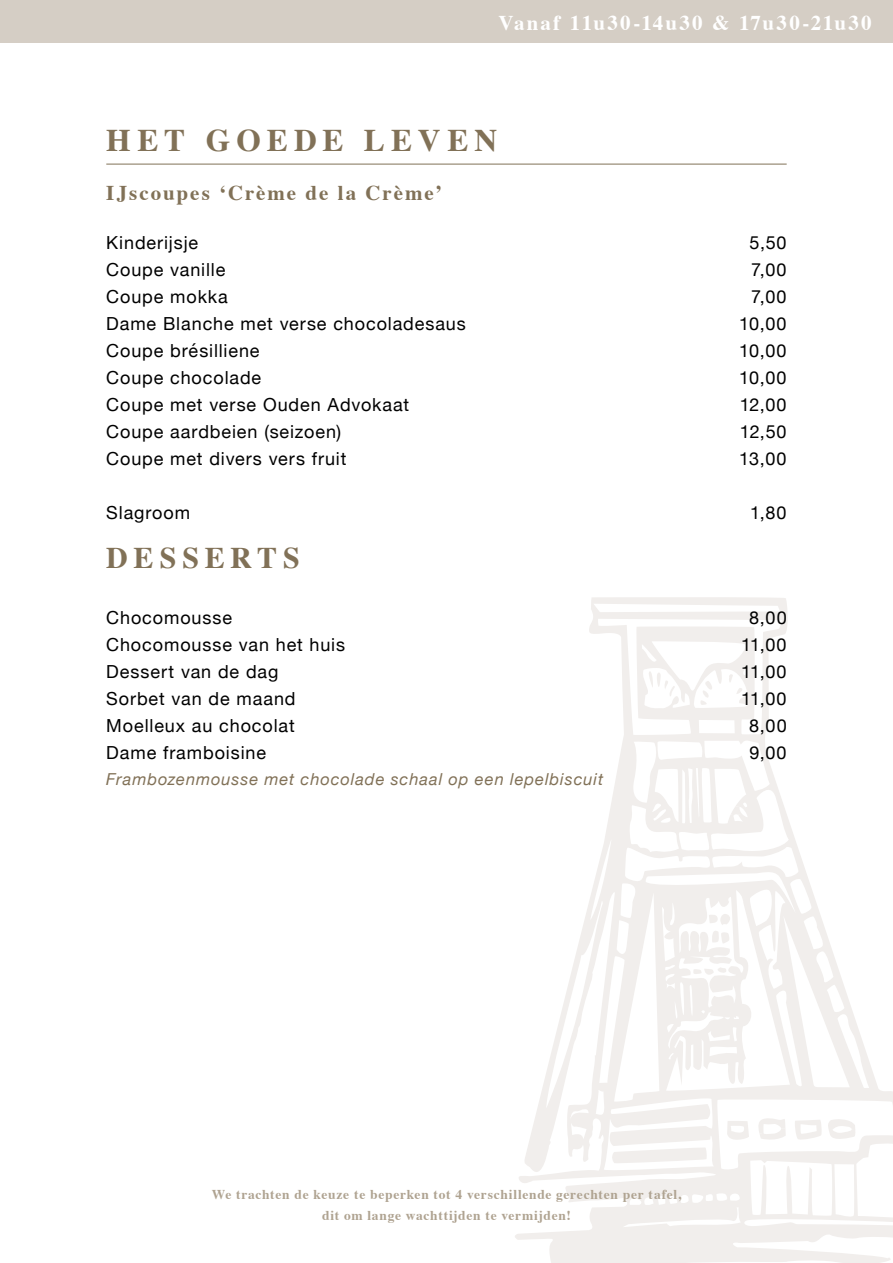
<style>
.page{position:relative;width:893px;height:1263px;background:#fff}
.page>*{position:absolute;margin:0;border:0;box-sizing:border-box;transform-origin:0 0}
.t1{font:700 31.5px "Times";letter-spacing:.195em;color:#817157}
.t2{font:700 30px "Times";letter-spacing:.19em;color:#817157}
.t3{font:700 21px "Times";letter-spacing:.105em;color:#fff}
.t4{font:700 21px "Times";letter-spacing:.09em;color:#817157}
.t5{font:18px "Helvetica Neue";letter-spacing:.05em;color:#000}
.t6{font:italic 16.5px "Helvetica Neue";letter-spacing:.055em;color:#817157}
.t7{font:700 13.5px/21px "Times";letter-spacing:.055em;color:#afa391;text-align:center}
</style>
<div class="page">
<svg style="left:515px;top:597px;width:378px;height:666px"></svg>
<svg style="left:693px;top:954px;width:39px;height:24px"></svg>
<svg style="left:757px;top:1117px;width:29px;height:25px"></svg>
<svg style="left:700px;top:681px;width:12px;height:24px"></svg>
<svg style="left:728px;top:674px;width:16px;height:20px"></svg>
<svg style="left:648px;top:671px;width:32px;height:34px"></svg>
<svg style="left:794px;top:1118px;width:61px;height:25px"></svg>
<svg style="left:709px;top:912px;width:21px;height:31px"></svg>
<svg style="left:727px;top:1121px;width:22px;height:23px"></svg>
<hr style="left:106px;top:164px;width:681px;height:1px;background:#817157">
<div style="left:0;top:0;width:893px;height:43px;background:#d5cec5"></div>
<p class="t3" style="left:498px;top:3px;width:375px">Vanaf 11u30-14u30 &amp; 17u30-21u30</p>
<h1 class="t1" style="left:106px;top:110px;width:392px">HET GOEDE LEVEN</h1>
<p class="t4" style="left:106px;top:173px;width:337px">IJscoupes ‘Crème de la Crème’</p>
<p class="t5" style="left:106px;top:229px;width:93px">Kinderijsje</p>
<p class="t5" style="left:749px;top:229px;width:39px">5,50</p>
<p class="t5" style="left:106px;top:256px;width:121px">Coupe vanille</p>
<p class="t5" style="left:751px;top:256px;width:37px">7,00</p>
<p class="t5" style="left:106px;top:283px;width:123px">Coupe mokka</p>
<p class="t5" style="left:751px;top:283px;width:37px">7,00</p>
<p class="t5" style="left:106px;top:310px;width:361px">Dame Blanche met verse chocoladesaus</p>
<p class="t5" style="left:739px;top:310px;width:49px">10,00</p>
<p class="t5" style="left:106px;top:337px;width:155px">Coupe brésilliene</p>
<p class="t5" style="left:739px;top:337px;width:49px">10,00</p>
<p class="t5" style="left:106px;top:364px;width:157px">Coupe chocolade</p>
<p class="t5" style="left:739px;top:364px;width:49px">10,00</p>
<p class="t5" style="left:106px;top:391px;width:304px">Coupe met verse Ouden Advokaat</p>
<p class="t5" style="left:740px;top:391px;width:48px">12,00</p>
<p class="t5" style="left:106px;top:418px;width:236px">Coupe aardbeien (seizoen)</p>
<p class="t5" style="left:740px;top:418px;width:48px">12,50</p>
<p class="t5" style="left:106px;top:445px;width:242px">Coupe met divers vers fruit</p>
<p class="t5" style="left:739px;top:445px;width:49px">13,00</p>
<p class="t5" style="left:106px;top:499px;width:85px">Slagroom</p>
<p class="t5" style="left:750px;top:499px;width:38px">1,80</p>
<h2 class="t2" style="left:106px;top:529px;width:195px">DESSERTS</h2>
<p class="t5" style="left:106px;top:605px;width:127px">Chocomousse</p>
<p class="t5" style="left:749px;top:605px;width:39px">8,00</p>
<p class="t5" style="left:106px;top:632px;width:240px">Chocomousse van het huis</p>
<p class="t5" style="left:741px;top:632px;width:47px">11,00</p>
<p class="t5" style="left:106px;top:659px;width:174px">Dessert van de dag</p>
<p class="t5" style="left:741px;top:659px;width:47px">11,00</p>
<p class="t5" style="left:106px;top:686px;width:191px">Sorbet van de maand</p>
<p class="t5" style="left:741px;top:686px;width:47px">11,00</p>
<p class="t5" style="left:106px;top:713px;width:190px">Moelleux au chocolat</p>
<p class="t5" style="left:749px;top:713px;width:39px">8,00</p>
<p class="t5" style="left:106px;top:740px;width:161px">Dame framboisine</p>
<p class="t5" style="left:749px;top:740px;width:39px">9,00</p>
<p class="t6" style="left:106px;top:767px;width:498px">Frambozenmousse met chocolade schaal op een lepelbiscuit</p>
<p class="t7" style="left:212px;top:1183px;width:471px">We trachten de keuze te beperken tot 4 verschillende gerechten per tafel, dit om lange wachttijden te vermijden!</p>
</div>
